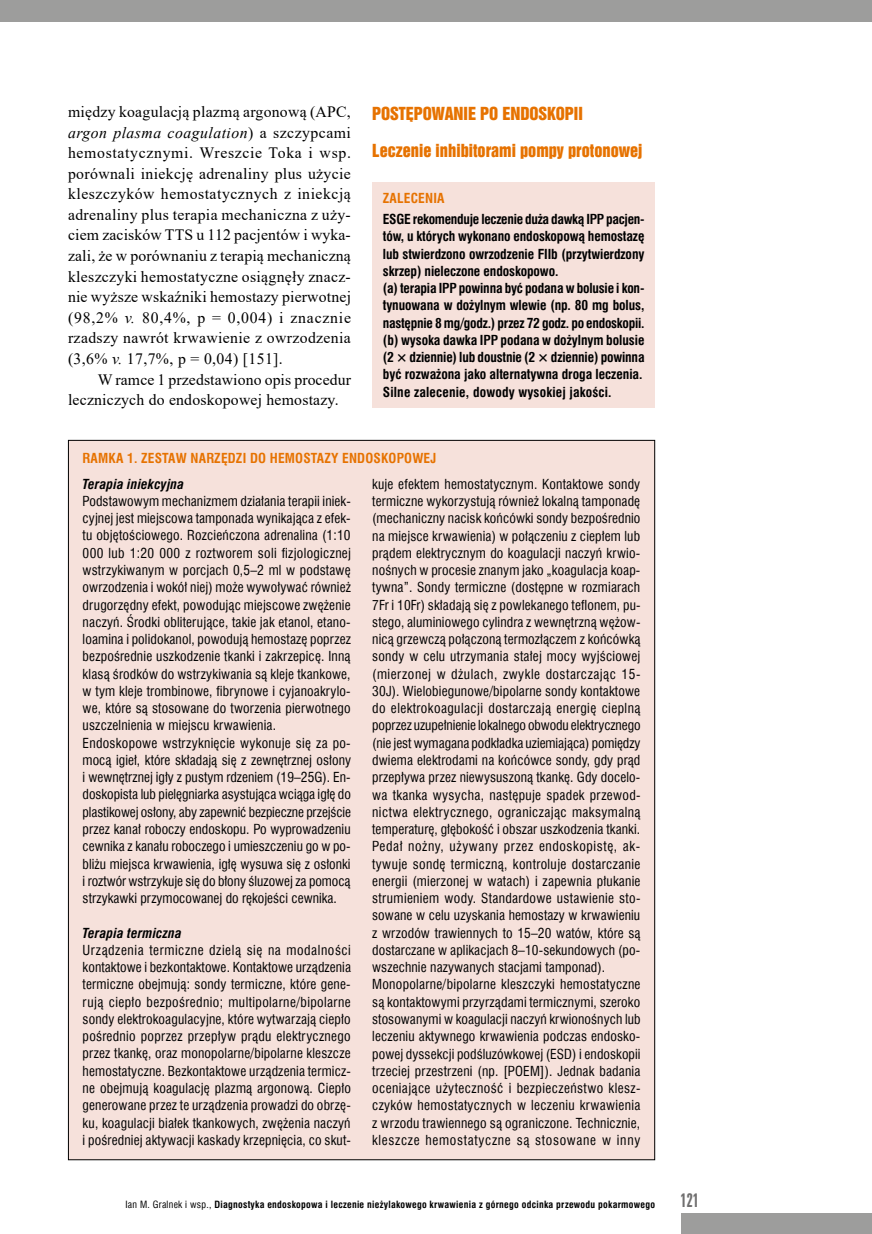
<style>
.page{position:relative;width:872px;height:1234px;background:#fff}
.page>*{position:absolute;margin:0;border:0;box-sizing:border-box;transform-origin:0 0}
.t1{font:18px "Swis 924 EU";color:#706f6f}
.t2{font:16.5px "Swis 921 EU";color:#e67200}
.t3{font:15.75px/20.5px "Times New Roman";letter-spacing:.015em;color:#000;text-align:justify}
.t4{font:13.5px/17.2px "Swis 721 Cn EU";letter-spacing:.01em;color:#000}
.t5{font:700 13.5px/17.2px "Swis 721 Cn EU";letter-spacing:-.01em;color:#000}
.t6{font:700 13.5px "Swis 721 Cn EU";letter-spacing:.015em;color:#e67200}
.t7{font:italic 700 13.5px "Swis 721 Cn EU";letter-spacing:.01em;color:#000}
.t8{font:700 9.75px "Swis 721 Cn EU";letter-spacing:.03em;color:#000}
.s1{font-style:italic}
.s2{font-weight:400}
</style>
<div class="page">
<div style="left:0;top:0;width:872px;height:21px;background:#9d9d9c"></div>
<div style="left:680px;top:1212px;width:192px;height:21px;background:#9d9d9c"></div>
<div style="left:372px;top:182px;width:283px;height:225px;background:#f6e1db"></div>
<div style="left:68px;top:440px;width:586px;height:719px;background:#f6e1db"></div>
<p class="t3" style="left:68px;top:101px;width:284px">między koagulacją plazmą argonową (APC, <span class="s1">argon plasma coagulation</span>) a szczypcami hemostatycznymi. Wreszcie Toka i wsp. porównali iniekcję adrenaliny plus użycie kleszczyków hemostatycznych z iniekcją adrenaliny plus terapia mechaniczna z uży&shy;ciem zacisków TTS u 112 pacjentów i wyka&shy;zali, że w porównaniu z terapią mechaniczną kleszczyki hemostatyczne osiągnęły znacz&shy;nie wyższe wskaźniki hemostazy pierwotnej (98,2% <span class="s1">v.</span> 80,4%, p = 0,004) i znacznie rzadszy nawrót krwawienie z owrzodzenia (3,6% <span class="s1">v.</span> 17,7%, p = 0,04) [151].</p>
<p class="t3" style="left:68px;top:369px;width:284px;text-indent:30px">W ramce 1 przedstawiono opis procedur leczniczych do endoskopowej hemostazy.</p>
<p class="t2" style="left:372px;top:102px;width:212px">POSTĘPOWANIE PO ENDOSKOPII</p>
<p class="t2" style="left:372px;top:140px;width:271px">Leczenie inhibitorami pompy protonowej</p>
<p class="t6" style="left:383px;top:189px;width:63px">ZALECENIA</p>
<p class="t5" style="left:383px;top:211px;width:263px">ESGE rekomenduje leczenie duża dawką IPP pacjen&shy;tów, u których wykonano endoskopową hemostazę lub stwierdzono owrzodzenie FIIb (przytwierdzony skrzep) nieleczone endoskopowo.<br>(a) terapia IPP powinna być podana w bolusie i kon&shy;tynuowana w dożylnym wlewie (np. 80 mg bolus, następnie 8 mg/godz.) przez 72 godz. po endoskopii. (b) wysoka dawka IPP podana w dożylnym bolusie (2 × dziennie) lub doustnie (2 × dziennie) powinna być rozważona jako alternatywna droga leczenia.<br>Silne zalecenie, dowody wysokiej jakości.</p>
<p class="t6" style="left:83px;top:450px;width:355px">RAMKA 1. ZESTAW NARZĘDZI DO HEMOSTAZY ENDOSKOPOWEJ</p>
<p class="t4" style="left:372px;top:475px;width:270px">kuje efektem hemostatycznym. Kontaktowe sondy termiczne wykorzystują również lokalną tamponadę (mechaniczny nacisk końcówki sondy bezpośrednio na miejsce krwawienia) w połączeniu z ciepłem lub prądem elektrycznym do koagulacji naczyń krwio&shy;nośnych w procesie znanym jako „koagulacja koap&shy;tywna”. Sondy termiczne (dostępne w rozmiarach 7Fr i 10Fr) składają się z powlekanego teflonem, pu&shy;stego, aluminiowego cylindra z wewnętrzną wężow&shy;nicą grzewczą połączoną termozłączem z końcówką sondy w celu utrzymania stałej mocy wyjściowej (mierzonej w dżulach, zwykle dostarczając 15- 30J). Wielobiegunowe/bipolarne sondy kontaktowe do elektrokoagulacji dostarczają energię cieplną poprzez uzupełnienie lokalnego obwodu elektrycznego (nie jest wymagana podkładka uziemiająca) pomiędzy dwiema elektrodami na końcówce sondy, gdy prąd przepływa przez niewysuszoną tkankę. Gdy docelo&shy;wa tkanka wysycha, następuje spadek przewod&shy;nictwa elektrycznego, ograniczając maksymalną temperaturę, głębokość i obszar uszkodzenia tkanki.<br>Pedał nożny, używany przez endoskopistę, ak&shy;tywuje sondę termiczną, kontroluje dostarczanie energii (mierzonej w watach) i zapewnia płukanie strumieniem wody. Standardowe ustawienie sto&shy;sowane w celu uzyskania hemostazy w krwawieniu z wrzodów trawiennych to 15–20 watów, które są dostarczane w aplikacjach 8–10-sekundowych (po&shy;wszechnie nazywanych stacjami tamponad).<br>Monopolarne/bipolarne kleszczyki hemostatyczne są kontaktowymi przyrządami termicznymi, szeroko stosowanymi w koagulacji naczyń krwionośnych lub leczeniu aktywnego krwawienia podczas endosko&shy;powej dyssekcji podśluzówkowej (ESD) i endoskopii trzeciej przestrzeni (np. [POEM]). Jednak badania oceniające użyteczność i bezpieczeństwo klesz&shy;czyków hemostatycznych w leczeniu krwawienia z wrzodu trawiennego są ograniczone. Technicznie, kleszcze hemostatyczne są stosowane w inny</p>
<p class="t7" style="left:83px;top:475px;width:103px">Terapia iniekcyjna</p>
<p class="t4" style="left:83px;top:492px;width:270px">Podstawowym mechanizmem działania terapii iniek&shy;cyjnej jest miejscowa tamponada wynikająca z efek&shy;tu objętościowego. Rozcieńczona adrenalina (1:10<br>000 lub 1:20 000 z roztworem soli fizjologicznej wstrzykiwanym w porcjach 0,5–2 ml w podstawę owrzodzenia i wokół niej) może wywoływać również drugorzędny efekt, powodując miejscowe zwężenie naczyń. Środki obliterujące, takie jak etanol, etano&shy;loamina i polidokanol, powodują hemostazę poprzez bezpośrednie uszkodzenie tkanki i zakrzepicę. Inną klasą środków do wstrzykiwania są kleje tkankowe, w tym kleje trombinowe, fibrynowe i cyjanoakrylo&shy;we, które są stosowane do tworzenia pierwotnego uszczelnienia w miejscu krwawienia.<br>Endoskopowe wstrzyknięcie wykonuje się za po&shy;mocą igieł, które składają się z zewnętrznej osłony i wewnętrznej igły z pustym rdzeniem (19–25G). En&shy;doskopista lub pielęgniarka asystująca wciąga igłę do plastikowej osłony, aby zapewnić bezpieczne przejście przez kanał roboczy endoskopu. Po wyprowadzeniu cewnika z kanału roboczego i umieszczeniu go w po&shy;bliżu miejsca krwawienia, igłę wysuwa się z osłonki i roztwór wstrzykuje się do błony śluzowej za pomocą strzykawki przymocowanej do rękojeści cewnika.</p>
<p class="t7" style="left:83px;top:924px;width:101px">Terapia termiczna</p>
<p class="t4" style="left:83px;top:941px;width:270px;text-align:justify">Urządzenia termiczne dzielą się na modalności kontaktowe i bezkontaktowe. Kontaktowe urządzenia termiczne obejmują: sondy termiczne, które gene&shy;rują ciepło bezpośrednio; multipolarne/bipolarne sondy elektrokoagulacyjne, które wytwarzają ciepło pośrednio poprzez przepływ prądu elektrycznego przez tkankę, oraz monopolarne/bipolarne kleszcze hemostatyczne. Bezkontaktowe urządzenia termicz&shy;ne obejmują koagulację plazmą argonową. Ciepło generowane przez te urządzenia prowadzi do obrzę&shy;ku, koagulacji białek tkankowych, zwężenia naczyń i pośredniej aktywacji kaskady krzepnięcia, co skut-</p>
<p class="t8" style="left:125px;top:1198px;width:531px"><span class="s2">Ian M. Gralnek i wsp.,</span> Diagnostyka endoskopowa i leczenie nieżylakowego krwawienia z górnego odcinka przewodu pokarmowego</p>
<h1 class="t1" style="left:680px;top:1188px;width:20px">121</h1>
</div>
